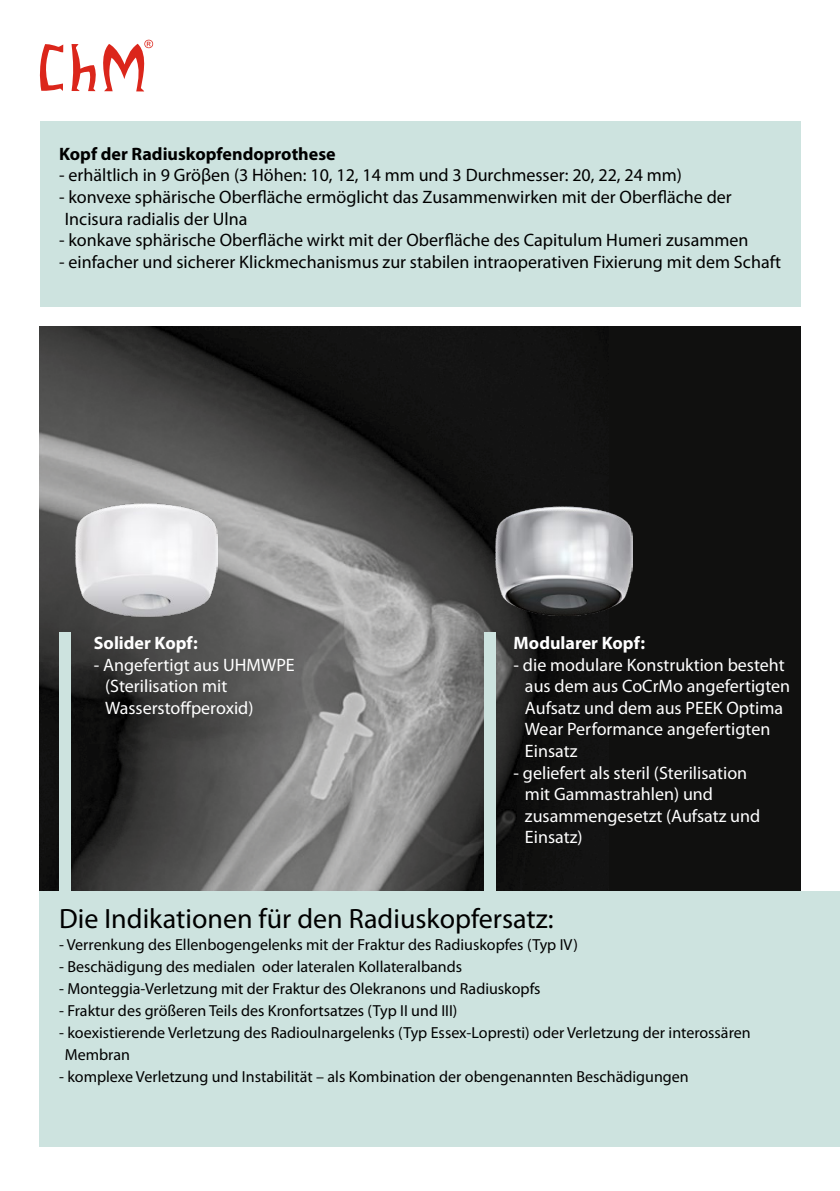
<style>
.page{position:relative;width:840px;height:1191px;background:#fff}
.page>*{position:absolute;margin:0;border:0;box-sizing:border-box;transform-origin:0 0}
.t1{font:28px "Myriad Pro";color:#000}
.t2{font:18px/21.6px "Myriad Pro";color:#000}
.t3{font:18px/21.6px "Myriad Pro";color:#fff}
.t4{font:700 18px "Myriad Pro";color:#000}
.t5{font:700 18px "Myriad Pro";color:#fff}
.t6{font:16px/22px "Myriad Pro";color:#000}
</style>
<div class="page">
<div style="left:40px;top:327px;width:759px;height:564px;background:#10100f"></div>
<img style="left:40px;top:327px;width:541px;height:564px">
<div style="left:40px;top:121px;width:759px;height:186px;background:#cde3df"></div>
<img style="left:495px;top:506px;width:136px;height:109px">
<img style="left:75px;top:503px;width:142px;height:114px">
<div style="left:59px;top:632px;width:12px;height:259px;background:#cde3df"></div>
<div style="left:483px;top:632px;width:12px;height:259px;background:#cde3df"></div>
<div style="left:40px;top:891px;width:799px;height:255px;background:#cde3df"></div>
<svg style="left:40px;top:40px;width:113px;height:51px"></svg>
<p class="t4" style="left:59px;top:142px;width:278px">Kopf der Radiuskopfendoprothese</p>
<p class="t2" style="left:59px;top:164px;width:624px">- erhältlich in 9 Gröβen (3 Höhen: 10, 12, 14 mm und 3 Durchmesser: 20, 22, 24 mm)</p>
<p class="t2" style="left:65px;top:186px;width:668px;text-indent:-6px">- konvexe sphärische Oberfläche ermöglicht das Zusammenwirken mit der Oberfläche der<br>Incisura radialis der Ulna</p>
<p class="t2" style="left:59px;top:229px;width:690px">- konkave sphärische Oberfläche wirkt mit der Oberfläche des Capitulum Humeri zusammen</p>
<p class="t2" style="left:59px;top:251px;width:723px">- einfacher und sicherer Klickmechanismus zur stabilen intraoperativen Fixierung mit dem Schaft</p>
<p class="t5" style="left:94px;top:631px;width:106px">Solider Kopf:</p>
<p class="t3" style="left:105px;top:653px;width:191px;text-indent:-11px">- Angefertigt aus UHMWPE (Sterilisation mit<br>Wasserstoffperoxid)</p>
<p class="t5" style="left:513px;top:631px;width:133px">Modularer Kopf:</p>
<p class="t3" style="left:524px;top:653px;width:266px;text-indent:-11px">- die modulare Konstruktion besteht aus dem aus CoCrMo angefertigten<br>Aufsatz und dem aus PEEK Optima<br>Wear Performance angefertigten<br>Einsatz</p>
<p class="t3" style="left:524px;top:761px;width:237px;text-indent:-11px">- geliefert als steril (Sterilisation mit Gammastrahlen) und zusammengesetzt (Aufsatz und<br>Einsatz)</p>
<h1 class="t1" style="left:59px;top:901px;width:495px">Die Indikationen für den Radiuskopfersatz:</h1>
<p class="t6" style="left:59px;top:933px;width:520px">- Verrenkung des Ellenbogengelenks mit der Fraktur des Radiuskopfes (Typ IV)</p>
<p class="t6" style="left:59px;top:955px;width:404px">- Beschädigung des medialen oder lateralen Kollateralbands</p>
<p class="t6" style="left:59px;top:977px;width:482px">- Monteggia-Verletzung mit der Fraktur des Olekranons und Radiuskopfs</p>
<p class="t6" style="left:59px;top:999px;width:399px">- Fraktur des größeren Teils des Kronfortsatzes (Typ II und III)</p>
<p class="t6" style="left:65px;top:1021px;width:687px;text-indent:-6px">- koexistierende Verletzung des Radioulnargelenks (Typ Essex-Lopresti) oder Verletzung der interossären<br>Membran</p>
<p class="t6" style="left:59px;top:1065px;width:630px">- komplexe Verletzung und Instabilität – als Kombination der obengenannten Beschädigungen</p>
</div>
